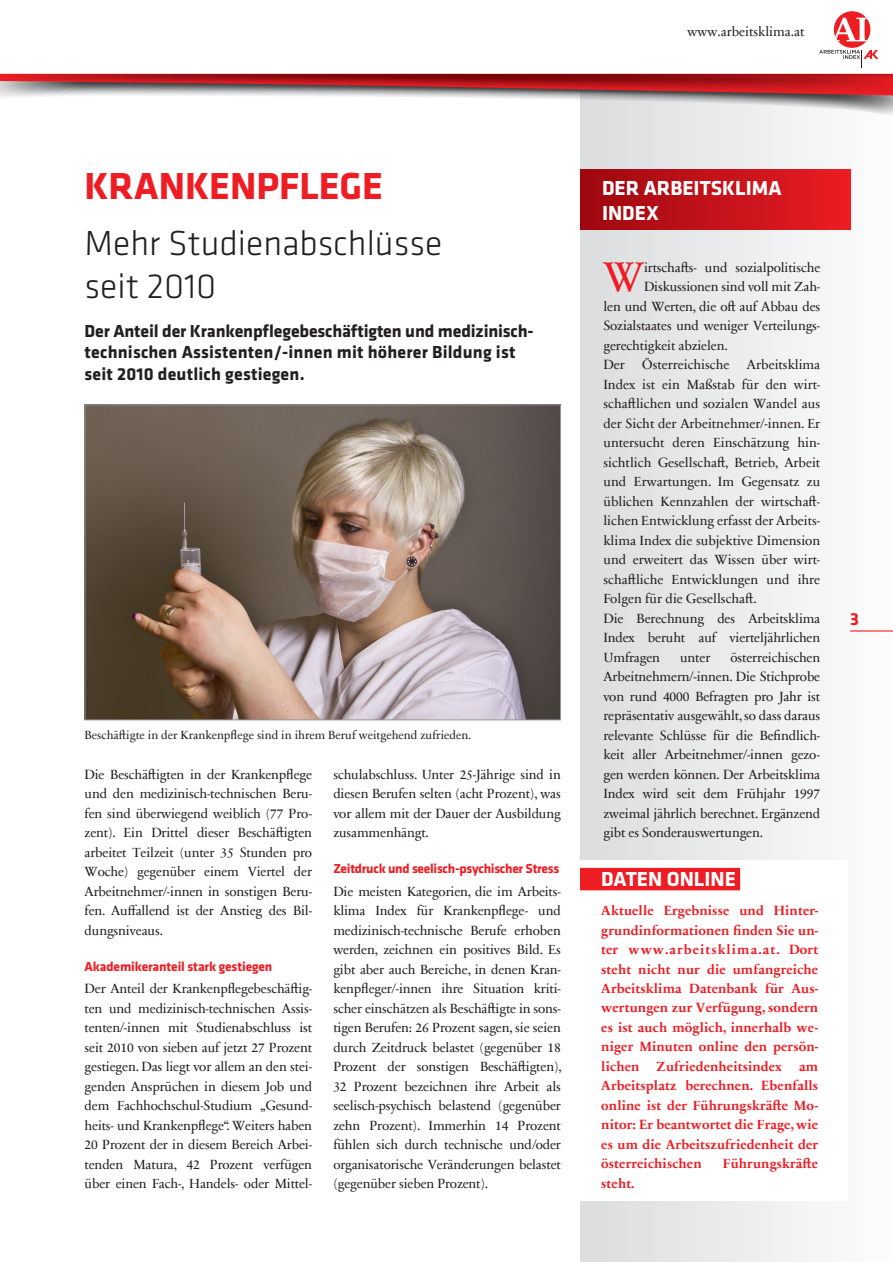
<style>
.page{position:relative;width:893px;height:1262px;background:#fff}
.page>*{position:absolute;margin:0;border:0;box-sizing:border-box;transform-origin:0 0}
.t1{font:42.15px "Sabon Next Com";color:#ee1d23}
.t2{font:700 39px "Klavika Basic";color:#ee1d23}
.t3{font:300 36px/43.2px "Klavika Basic";color:#231f20}
.t4{font:700 21px/25.2px "Klavika Basic";color:#fff}
.t5{font:700 18px/21.6px "Klavika Basic";letter-spacing:.01em;color:#231f20}
.t6{font:700 18px "Klavika Basic";color:#ee1d23}
.t7{font:13.5px/19.5px "Sabon Next Com";letter-spacing:-.01em;color:#231f20;text-align:justify}
.t8{font:700 13.5px/19.5px "Sabon Next Com";letter-spacing:.01em;color:#ee1d23;text-align:justify}
.t9{font:700 13.5px "Klavika Basic";letter-spacing:-.02em;color:#ee1d23}
.t10{font:12px "Sabon Next Com";color:#231f20}
</style>
<div class="page">
<div style="left:581px;top:85px;width:312px;height:1177px;background:linear-gradient(to right,#dbdbdd,#fdfcfd)"></div>
<div style="left:581px;top:170px;width:269px;height:59px;background:linear-gradient(to right,#9d080f,#eb1c24)"></div>
<div style="left:580px;top:861px;width:268px;height:340px;background:#fff"></div>
<div style="left:580px;top:868px;width:160px;height:22px;background:#ee1d23"></div>
<img style="left:87px;top:407px;width:472px;height:311px">
<div style="left:85px;top:405px;width:476px;height:315px;border:1px solid #939598"></div>
<svg style="left:0;top:74px;width:893px;height:42px"></svg>
<svg style="left:834px;top:11px;width:36px;height:37px"></svg>
<svg style="left:834px;top:18px;width:34px;height:23px"></svg>
<svg style="left:819px;top:50px;width:59px;height:17px"></svg>
<hr style="left:850px;top:630px;width:43px;height:2px;background:#ee1d23">
<p class="t7" style="left:687px;top:21px;width:119px">www.arbeitsklima.at</p>
<h2 class="t2" style="left:85px;top:158px;width:300px">KRANKENPFLEGE</h2>
<h3 class="t3" style="left:85px;top:221px;width:359px">Mehr Studienabschlüsse seit 2010</h3>
<h3 class="t5" style="left:85px;top:319px;width:451px">Der Anteil der Krankenpflegebeschäftigten und medizinisch&shy;technischen Assistenten/-innen mit höherer Bildung ist seit 2010 deutlich gestiegen.</h3>
<p class="t10" style="left:85px;top:726px;width:388px">Beschäftigte in der Krankenpflege sind in ihrem Beruf weitgehend zufrieden.</p>
<p class="t7" style="left:85px;top:764px;width:229px">Die Beschäftigten in der Krankenpflege und den medizinisch-technischen Beru&shy;fen sind überwiegend weiblich (77 Pro&shy;zent). Ein Drittel dieser Beschäftigten arbeitet Teilzeit (unter 35 Stunden pro Woche) gegenüber einem Viertel der Arbeitnehmer/-innen in sonstigen Beru&shy;fen. Auffallend ist der Anstieg des Bil&shy;dungsniveaus.</p>
<p class="t9" style="left:85px;top:956px;width:189px">Akademikeranteil stark gestiegen</p>
<p class="t7" style="left:85px;top:978px;width:229px">Der Anteil der Krankenpflegebeschäftig&shy;ten und medizinisch-technischen Assis&shy;tenten/-innen mit Studienabschluss ist seit 2010 von sieben auf jetzt 27 Prozent gestiegen. Das liegt vor allem an den stei&shy;genden Ansprüchen in diesem Job und dem Fachhochschul-Studium „Gesund&shy;heits- und Krankenpflege“. Weiters haben 20 Prozent der in diesem Bereich Arbei&shy;tenden Matura, 42 Prozent verfügen über einen Fach-, Handels- oder Mittel-</p>
<p class="t7" style="left:333px;top:764px;width:229px">schulabschluss. Unter 25-Jährige sind in diesen Berufen selten (acht Prozent), was vor allem mit der Dauer der Ausbildung zusammenhängt.</p>
<p class="t9" style="left:333px;top:859px;width:227px">Zeitdruck und seelisch-psychischer Stress</p>
<p class="t7" style="left:333px;top:881px;width:230px">Die meisten Kategorien, die im Arbeits&shy;klima Index für Krankenpflege- und medizinisch-technische Berufe erhoben werden, zeichnen ein positives Bild. Es gibt aber auch Bereiche, in denen Kran&shy;kenpfleger/-innen ihre Situation kriti&shy;scher einschätzen als Beschäftigte in sons&shy;tigen Berufen: 26 Prozent sagen, sie seien durch Zeitdruck belastet (gegenüber 18<br>Prozent der sonstigen Beschäftigten), 32 Prozent bezeichnen ihre Arbeit als seelisch-psychisch belastend (gegenüber zehn Prozent). Immerhin 14 Prozent fühlen sich durch technische und/oder organisatorische Veränderungen belastet (gegenüber sieben Prozent).</p>
<h3 class="t4" style="left:602px;top:174px;width:68px">Der Arbeitsklima<br>Inde</h3>
<h3 class="t4" style="left:646px;top:199px;width:14px">x</h3>
<h1 class="t1" style="left:603px;top:244px;width:43px">W</h1>
<p class="t7" style="left:644px;top:257px;width:178px">irtschafts- und sozialpolitische</p>
<p class="t7" style="left:644px;top:276px;width:178px">Diskussionen sind voll mit Zah-</p>
<p class="t7" style="left:603px;top:296px;width:218px">len und Werten, die oft auf Abbau des</p>
<p class="t7" style="left:603px;top:315px;width:218px">Sozialstaates und weniger Verteilungs-</p>
<p class="t7" style="left:603px;top:335px;width:126px">gerechtigkeit abzielen.</p>
<p class="t7" style="left:603px;top:354px;width:23px">Der</p>
<p class="t7" style="left:642px;top:354px;width:89px">Österreichische</p>
<p class="t7" style="left:603px;top:354px;width:218px;text-align:left;text-indent:144px">Arbeitsklima Index ist ein Maßstab für den wirt&shy;schaftlichen und sozialen Wandel aus der Sicht der Arbeitnehmer/-innen. Er untersucht deren Einschätzung hin&shy;sichtlich Gesellschaft, Betrieb, Arbeit und Erwartungen. Im Gegensatz zu üblichen Kennzahlen der wirtschaft&shy;lichen Entwicklung erfasst der Arbeits&shy;klima Index die subjektive Dimension und erweitert das Wissen über wirt&shy;schaftliche Entwicklungen und ihre Folgen für die Gesellschaft.<br>Die Berechnung des Arbeitsklima Index beruht auf vierteljährlichen Umfragen</p>
<p class="t7" style="left:603px;top:647px;width:218px;text-indent:127px">österreichischen Arbeitnehmern/-innen. Die Stichprobe von rund 4000 Befragten pro Jahr ist repräsentativ ausgewählt, so dass daraus relevante Schlüsse für die Befindlich&shy;keit aller Arbeitnehmer/-innen gezo&shy;gen werden können. Der Arbeitsklima Index wird seit dem Frühjahr 1997 zweimal jährlich berechnet. Ergänzend gibt es Sonderauswertungen.</p>
<p class="t7" style="left:680px;top:647px;width:32px">unter</p>
<h3 class="t4" style="left:601px;top:866px;width:26px">Daten</h3>
<h3 class="t4" style="left:667px;top:866px;width:25px">Online</h3>
<p class="t8" style="left:601px;top:900px;width:218px">Aktuelle Ergebnisse und Hinter&shy;grundinformationen finden Sie un&shy;ter www.arbeitsklima.at. Dort steht nicht nur die umfangreiche Arbeitsklima Datenbank für Aus&shy;wertungen zur Verfügung, sondern es ist auch möglich, innerhalb we&shy;niger Minuten online den persön&shy;lichen</p>
<p class="t8" style="left:657px;top:1056px;width:127px">Zufriedenheitsindex</p>
<p class="t8" style="left:601px;top:1056px;width:218px;text-indent:198px">am Arbeitsplatz berechnen. Ebenfalls online ist der Führungskräfte Mo&shy;nitor: Er beantwortet die Frage, wie es um die Arbeitszufriedenheit der österreichischen</p>
<p class="t8" style="left:723px;top:1153px;width:97px">Führungskräfte</p>
<p class="t8" style="left:601px;top:1173px;width:35px">steht.</p>
<h3 class="t6" style="left:850px;top:606px;width:10px">3</h3>
</div>
